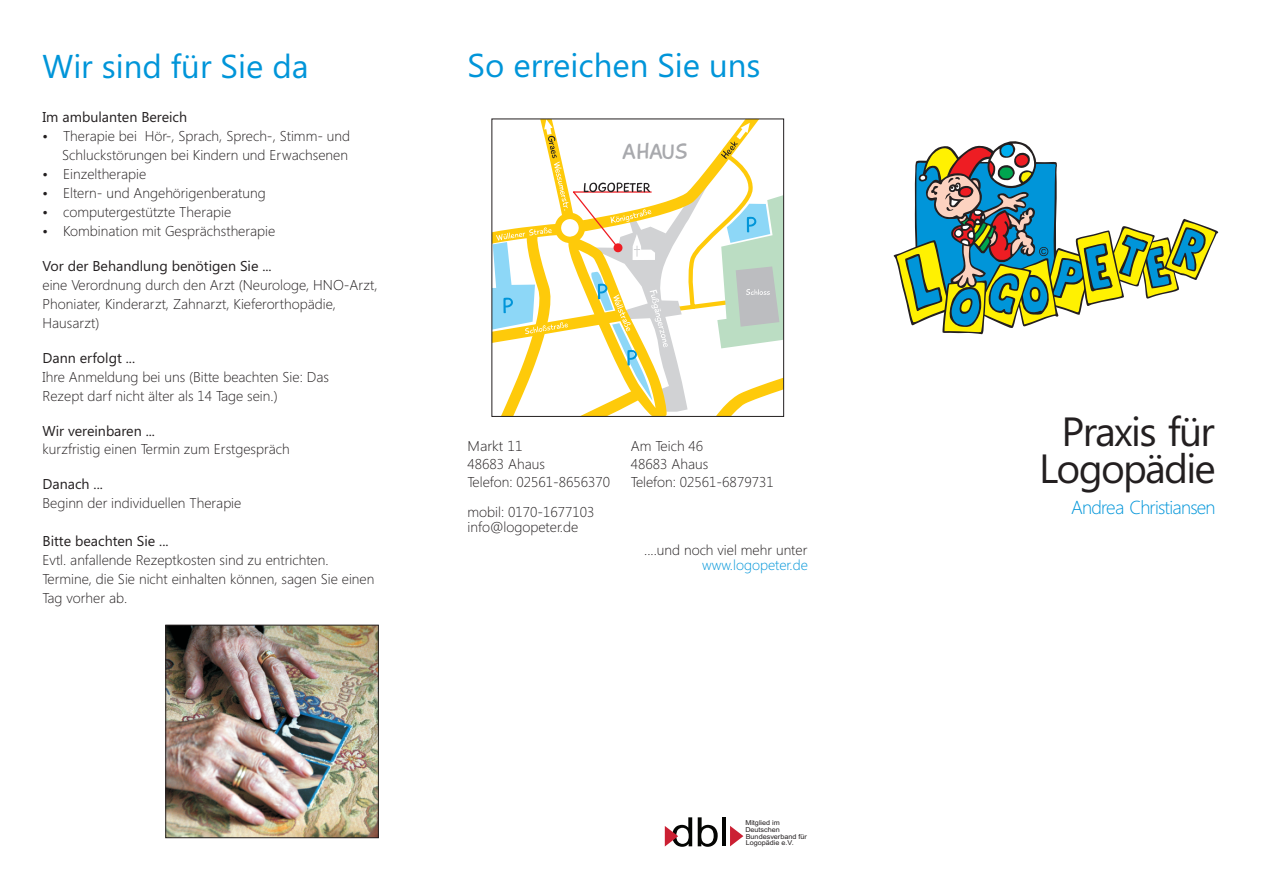
<style>
.page{position:relative;width:1263px;height:893px;background:#fff}
.page>*{position:absolute;margin:0;border:0;box-sizing:border-box;transform-origin:0 0}
.t1{font:40.8px/36.6px "Segoe UI";letter-spacing:-.04em;color:#231f20;text-align:center}
.t2{font:33px "Segoe UI";color:#0095d9}
.t3{font:22.2px "Playtime With Hot Toddies";color:#a8a9ad}
.t4{font:300 18.75px "Segoe UI";letter-spacing:-.04em;color:#0095d9}
.t5{font:300 14.25px/18.9px "Segoe UI";color:#231f20}
.t6{font:14.25px "Segoe UI";color:#231f20}
.t7{font:300 14.25px/18px "Segoe UI";color:#231f20;scale:1.05 1}
.t8{font:300 14.25px "Segoe UI";color:#0095d9}
.t9{font:6.75px/13.5px "Arial";color:#231f20;scale:1.07 1}
</style>
<div class="page">
<svg style="left:894px;top:141px;width:324px;height:193px"></svg>
<svg style="left:698px;top:817px;width:20px;height:30px"></svg>
<hr style="left:722px;top:817px;width:4px;height:29px;background:#040503">
<svg style="left:730px;top:826px;width:13px;height:20px"></svg>
<svg style="left:665px;top:817px;width:27px;height:30px"></svg>
<svg style="left:492px;top:119px;width:292px;height:298px"></svg>
<img style="left:167px;top:627px;width:210px;height:209px">
<div style="left:165px;top:625px;width:214px;height:213px;border:1px solid #231f20"></div>
<h2 class="t2" style="left:43px;top:54px;width:268px">Wir sind für Sie da</h2>
<p class="t6" style="left:43px;top:112px;width:146px">Im ambulanten Bereich</p>
<p class="t5" style="left:62px;top:128px;width:289px">Therapie bei Hör-, Sprach, Sprech-, Stimm- und Schluckstörungen bei Kindern und Erwachsenen Einzeltherapie<br>Eltern- und Angehörigenberatung computergestützte Therapie<br>Kombination mit Gesprächstherapie</p>
<p class="t6" style="left:43px;top:260px;width:231px">Vor der Behandlung benötigen Sie ...</p>
<p class="t5" style="left:43px;top:277px;width:337px">eine Verordnung durch den Arzt (Neurologe, HNO-Arzt,<br>Phoniater, Kinderarzt, Zahnarzt, Kieferorthopädie,<br>Hausarzt)</p>
<p class="t6" style="left:43px;top:352px;width:94px">Dann erfolgt ...</p>
<p class="t5" style="left:43px;top:368px;width:288px">Ihre Anmeldung bei uns (Bitte beachten Sie: Das<br>Rezept darf nicht älter als 14 Tage sein.)</p>
<p class="t6" style="left:43px;top:425px;width:114px">Wir vereinbaren ...</p>
<p class="t5" style="left:43px;top:441px;width:249px">kurzfristig einen Termin zum Erstgespräch</p>
<p class="t6" style="left:43px;top:479px;width:62px">Danach ...</p>
<p class="t5" style="left:43px;top:495px;width:200px">Beginn der individuellen Therapie</p>
<p class="t6" style="left:43px;top:536px;width:128px">Bitte beachten Sie ...</p>
<p class="t5" style="left:43px;top:552px;width:333px">Evtl. anfallende Rezeptkosten sind zu entrichten.<br>Termine, die Sie nicht einhalten können, sagen Sie einen<br>Tag vorher ab.</p>
<h2 class="t2" style="left:468px;top:53px;width:294px">So erreichen Sie uns</h2>
<h3 class="t3" style="left:623px;top:144px;width:67px">AHAUS</h3>
<p class="t7" style="left:468px;top:438px;width:137px">Markt 11<br>48683 Ahaus<br>Telefon: 02561-8656370</p>
<p class="t5" style="left:631px;top:439px;width:144px;line-height:17.7px">Am Teich 46<br>48683 Ahaus<br>Telefon: 02561-6879731</p>
<p class="t5" style="left:468px;top:504px;width:128px">mobil: 0170-1677103</p>
<p class="t5" style="left:468px;top:519px;width:112px">info@logopeter.de</p>
<p class="t5" style="left:644px;top:542px;width:165px">....und noch viel mehr unter</p>
<p class="t8" style="left:702px;top:559px;width:107px">www.logopeter.de</p>
<p class="t9" style="left:745px;top:817px;width:59px">Mitglied im<br>Bundesverband für</p>
<p class="t9" style="left:746px;top:836px;width:46px">Logopädie e.V.</p>
<p class="t9" style="left:745px;top:823px;width:34px">Deutschen</p>
<h1 class="t1" style="left:1039px;top:417px;width:178px">Praxis für<br>Logopädie</h1>
<h3 class="t4" style="left:1071px;top:500px;width:146px">Andrea Christiansen</h3>
</div>
